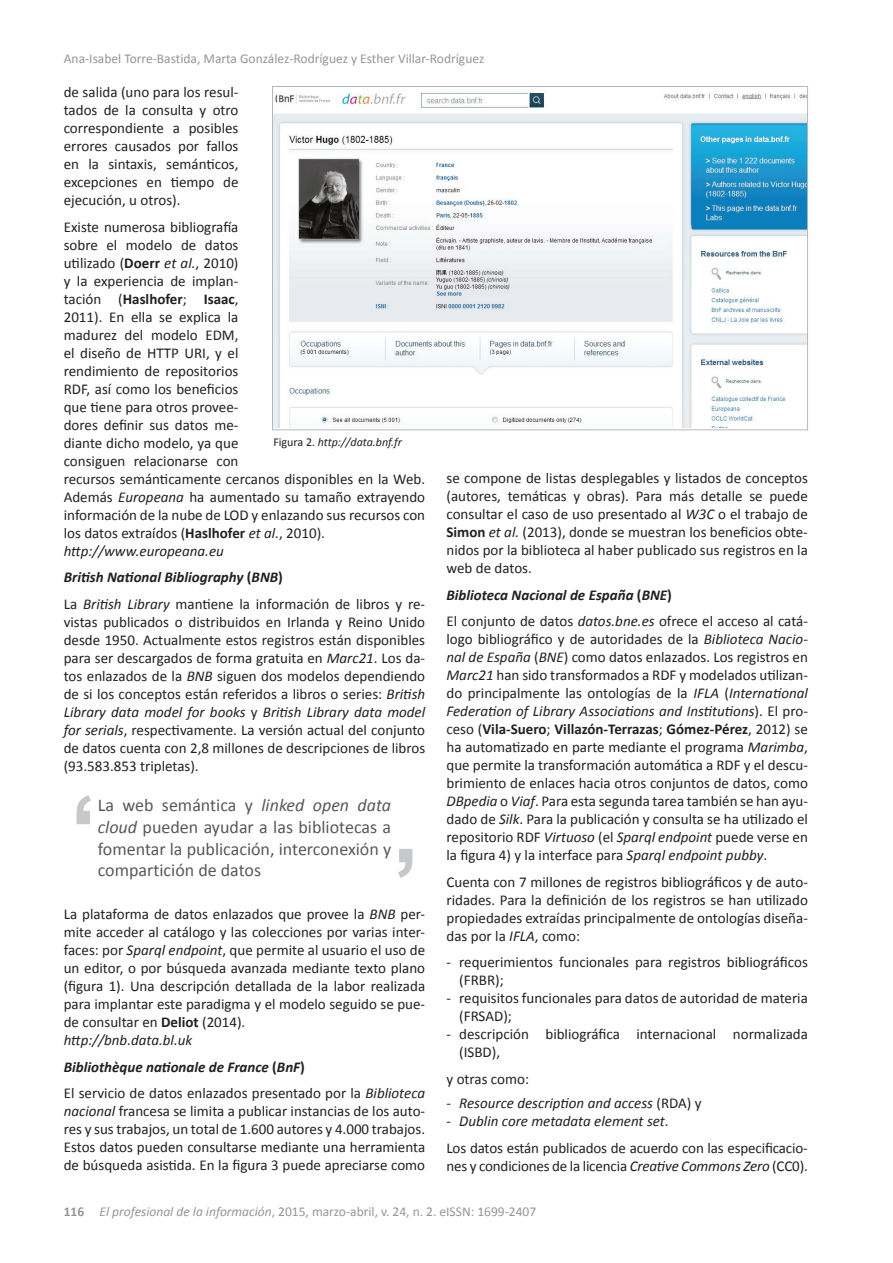
<style>
.page{position:relative;width:893px;height:1263px;background:#fff}
.page>*{position:absolute;margin:0;border:0;box-sizing:border-box;transform-origin:0 0}
.t1{font:18px/21.6px "Calibri";color:#57585a;text-align:justify}
.t2{font:15px/18px "Calibri";color:#231f20}
.t3{font:italic 15px "Calibri";color:#231f20}
.t4{font:13.5px "Calibri";color:#939598}
.t5{font:italic 12px "Calibri";color:#231f20}
.s1{font-weight:700}
.s2{font-style:italic}
.s3{font-weight:700;font-style:italic}
.s4{font-style:normal}
</style>
<div class="page">
<img style="left:274px;top:92px;width:532px;height:335px">
<svg style="left:398px;top:849px;width:14px;height:29px"></svg>
<svg style="left:77px;top:795px;width:14px;height:29px"></svg>
<p class="t4" style="left:64px;top:50px;width:422px">Ana-Isabel Torre-Bastida, Marta González-Rodríguez y Esther Villar-Rodríguez</p>
<p class="t2" style="left:64px;top:83px;width:176px;text-align:justify">de salida (uno para los resul&shy;tados de la consulta y otro correspondiente a posibles errores causados por fallos en la sintaxis, semánticos, excepciones en tiempo de ejecución, u otros).</p>
<p class="t2" style="left:64px;top:218px;width:363px">Existe numerosa bibliografía<br>sobre el modelo de datos<br>utilizado (<span class="s1">Doerr</span> <span class="s2">et al.</span>, 2010)<br>y la experiencia de implan-<br>tación (<span class="s1">Haslhofer</span>; <span class="s1">Isaac</span>,<br>2011). En ella se explica la<br>madurez del modelo EDM,<br>el diseño de HTTP URI, y el<br>rendimiento de repositorios<br>RDF, así como los beneficios<br>que tiene para otros provee-<br>dores definir sus datos me-<br>diante dicho modelo, ya que<br>consiguen relacionarse con<br>recursos semánticamente cercanos disponibles en la Web.<br>Además <span class="s2">Europeana</span> ha aumentado su tamaño extrayendo información de la nube de LOD y enlazando sus recursos con los datos extraídos (<span class="s1">Haslhofer</span> <span class="s2">et al.</span>, 2010). <span class="s2">http://www.europeana.eu</span></p>
<p class="t2" style="left:64px;top:564px;width:363px;line-height:26.5px"><span class="s3">British National Bibliography</span> <span class="s1">(</span><span class="s3">BNB</span><span class="s1">)<br></span>La <span class="s2">British Library</span> mantiene la información de libros y re-</p>
<p class="t2" style="left:64px;top:613px;width:363px;text-align:justify">vistas publicados o distribuidos en Irlanda y Reino Unido desde 1950. Actualmente estos registros están disponibles para ser descargados de forma gratuita en <span class="s2">Marc21</span>. Los da&shy;tos enlazados de la <span class="s2">BNB</span> siguen dos modelos dependiendo de si los conceptos están referidos a libros o series: <span class="s2">British Library data model for books</span> y <span class="s2">British Library data model for serials</span>, respectivamente. La versión actual del conjunto de datos cuenta con 2,8 millones de descripciones de libros (93.583.853 tripletas).</p>
<p class="t5" style="left:273px;top:434px;width:130px"><span class="s4">Figura 2.</span> http://data.bnf.fr</p>
<p class="t1" style="left:98px;top:795px;width:295px">La web semántica y <span class="s2">linked open data cloud</span> pueden ayudar a las bibliotecas a fomentar la publicación, interconexión y compartición de datos</p>
<p class="t2" style="left:64px;top:905px;width:363px">La plataforma de datos enlazados que provee la <span class="s2">BNB</span> per&shy;mite acceder al catálogo y las colecciones por varias inter&shy;faces: por <span class="s2">Sparql endpoint</span>, que permite al usuario el uso de un editor, o por búsqueda avanzada mediante texto plano (figura 1). Una descripción detallada de la labor realizada para implantar este paradigma y el modelo seguido se pue&shy;de consultar en <span class="s1">Deliot</span> (2014).<br><span class="s2">http://bnb.data.bl.uk</span></p>
<p class="t2" style="left:64px;top:1053px;width:363px;line-height:26.5px"><span class="s3">Bibliothèque nationale de France</span> <span class="s1">(</span><span class="s3">BnF</span><span class="s1">)<br></span>El servicio de datos enlazados presentado por la <span class="s2">Biblioteca</span></p>
<p class="t2" style="left:64px;top:1102px;width:363px;text-align:justify"><span class="s2">nacional</span> francesa se limita a publicar instancias de los auto&shy;res y sus trabajos, un total de 1.600 autores y 4.000 trabajos.<br>Estos datos pueden consultarse mediante una herramienta de búsqueda asistida. En la figura 3 puede apreciarse como</p>
<p class="t2" style="left:446px;top:469px;width:363px;text-align:justify">se compone de listas desplegables y listados de conceptos (autores, temáticas y obras). Para más detalle se puede consultar el caso de uso presentado al <span class="s2">W3C</span> o el trabajo de <span class="s1">Simon</span> <span class="s2">et al.</span> (2013), donde se muestran los beneficios obte&shy;nidos por la biblioteca al haber publicado sus registros en la web de datos.</p>
<p class="t2" style="left:446px;top:582px;width:363px;line-height:26.5px"><span class="s3">Biblioteca Nacional de España</span> <span class="s1">(</span><span class="s3">BNE</span><span class="s1">)<br></span>El conjunto de datos <span class="s2">datos.bne.es</span> ofrece el acceso al catá-</p>
<p class="t2" style="left:446px;top:630px;width:363px;text-align:justify">logo bibliográfico y de autoridades de la <span class="s2">Biblioteca Nacio&shy;nal de España</span> (<span class="s2">BNE</span>) como datos enlazados. Los registros en <span class="s2">Marc21</span> han sido transformados a RDF y modelados utilizan&shy;do principalmente las ontologías de la <span class="s2">IFLA</span> (<span class="s2">International Federation of Library Associations and Institutions</span>). El pro&shy;ceso (<span class="s1">Vila-Suero</span>; <span class="s1">Villazón-Terrazas</span>; <span class="s1">Gómez-Pérez</span>, 2012) se ha automatizado en parte mediante el programa <span class="s2">Marimba</span>, que permite la transformación automática a RDF y el descu&shy;brimiento de enlaces hacia otros conjuntos de datos, como <span class="s2">DBpedia</span> o <span class="s2">Viaf</span>. Para esta segunda tarea también se han ayu&shy;dado de <span class="s2">Silk</span>. Para la publicación y consulta se ha utilizado el repositorio RDF <span class="s2">Virtuoso</span> (el <span class="s2">Sparql endpoint</span> puede verse en la figura 4) y la interface para <span class="s2">Sparql endpoint pubby</span>.</p>
<p class="t2" style="left:446px;top:873px;width:363px;text-align:justify">Cuenta con 7 millones de registros bibliográficos y de auto&shy;ridades. Para la definición de los registros se han utilizado propiedades extraídas principalmente de ontologías diseña&shy;das por la <span class="s2">IFLA</span>, como:</p>
<p class="t2" style="left:459px;top:953px;width:350px;text-indent:-13px">- requerimientos funcionales para registros bibliográficos (FRBR);</p>
<p class="t2" style="left:459px;top:989px;width:350px;text-indent:-13px">- requisitos funcionales para datos de autoridad de materia (FRSAD);</p>
<p class="t2" style="left:459px;top:1025px;width:350px;text-indent:-13px">- descripción bibliográfica internacional normalizada (ISBD),</p>
<p class="t2" style="left:446px;top:1070px;width:84px">y otras como:</p>
<p class="t3" style="left:446px;top:1093px;width:257px"><span class="s4">-</span> Resource description and access <span class="s4">(RDA) y</span></p>
<p class="t2" style="left:446px;top:1108px;width:363px;line-height:26.5px">- <span class="s2">Dublin core metadata element set</span>.<br>Los datos están publicados de acuerdo con las especificacio-</p>
<p class="t2" style="left:446px;top:1157px;width:363px">nes y condiciones de la licencia <span class="s2">Creative Commons Zero</span> (CC0).</p>
<p class="t4" style="left:64px;top:1203px;width:474px"><span class="s1">116</span> <span class="s2">El profesional de la información</span>, 2015, marzo-abril, v. 24, n. 2. eISSN: 1699-2407</p>
</div>
